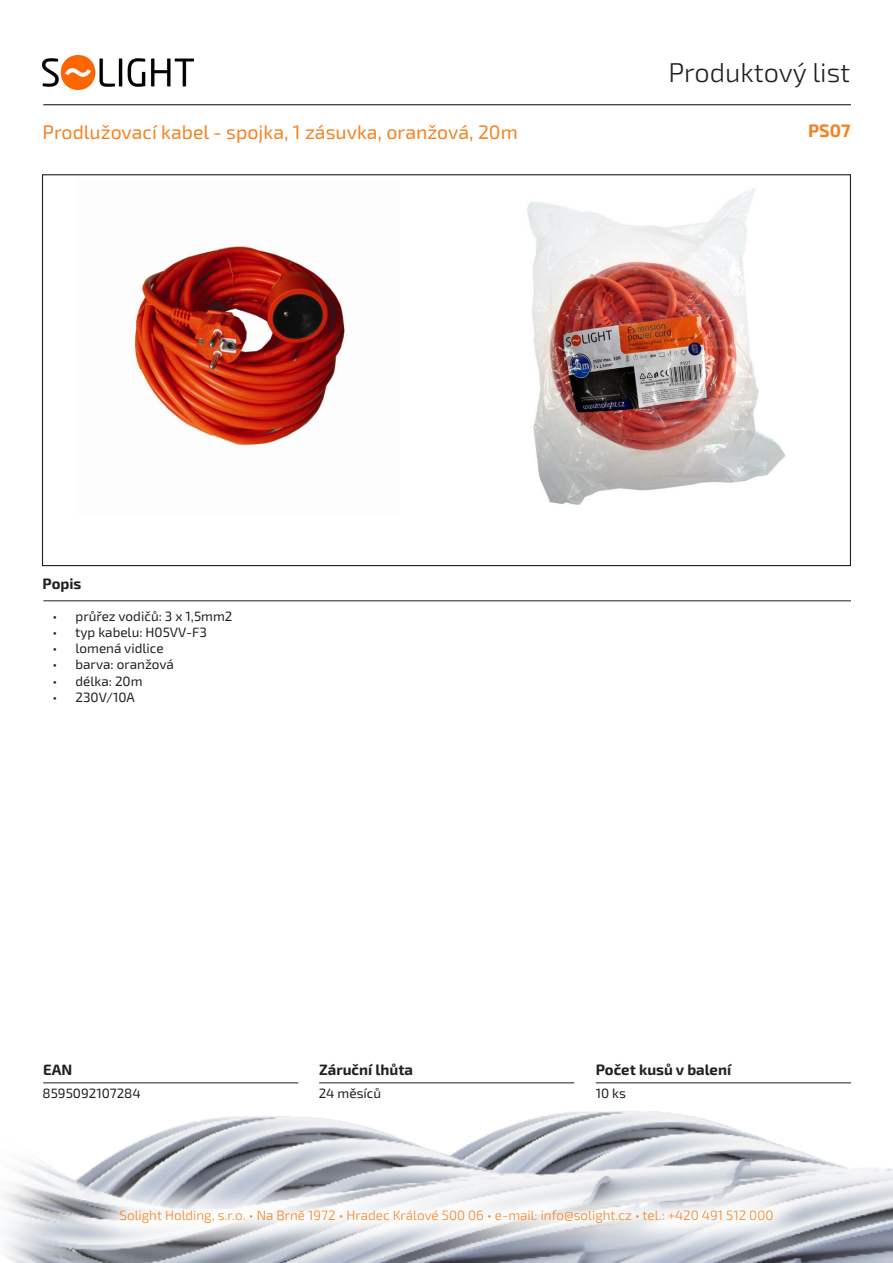
<style>
.page{position:relative;width:893px;height:1263px;background:#fff}
.page>*{position:absolute;margin:0;border:0;box-sizing:border-box;transform-origin:0 0}
.t1{font:300 27px "Exo 2.0";color:#231f20}
.t2{font:19.5px "Exo 2.0";color:#f58220}
.Kód_produktu{font:700 18px "Exo 2.0";color:#f58220}
.t3{font:700 15px "Exo 2.0";color:#231f20}
.t4{font:13.5px "Exo 2.0";color:#231f20}
.t5{font:300 13.5px "Exo 2.0";color:#f58220}
</style>
<div class="page">
<img style="left:3px;top:1082px;width:890px;height:181px">
<hr style="left:43px;top:104px;width:808px;height:1px;background:#231f20">
<hr style="left:43px;top:600px;width:808px;height:1px;background:#231f20">
<hr style="left:596px;top:1082px;width:255px;height:1px;background:#231f20">
<hr style="left:319px;top:1082px;width:255px;height:1px;background:#231f20">
<hr style="left:43px;top:1082px;width:255px;height:1px;background:#231f20">
<svg style="left:85px;top:1174px;width:723px;height:84px"></svg>
<img style="left:43px;top:55px;width:150px;height:34px">
<img style="left:134px;top:246px;width:211px;height:200px">
<img style="left:527px;top:188px;width:259px;height:317px">
<h1 class="t1" style="left:668px;top:57px;width:183px">Produktový list</h1>
<p class="t2" style="left:43px;top:120px;width:477px">Prodlužovací kabel - spojka, 1 zásuvka, oranžová, 20m</p>
<p class="Kód_produktu" style="left:808px;top:120px;width:44px">PS07</p>
<p class="t3" style="left:43px;top:575px;width:40px">Popis</p>
<p class="t4" style="left:53px;top:608px;width:181px">• průřez vodičů: 3 x 1,5mm2</p>
<p class="t4" style="left:53px;top:624px;width:156px">• typ kabelu: H05VV-F3</p>
<p class="t4" style="left:53px;top:640px;width:113px">• lomená vidlice</p>
<p class="t4" style="left:53px;top:657px;width:123px">• barva: oranžová</p>
<p class="t4" style="left:53px;top:673px;width:92px">• délka: 20m</p>
<p class="t4" style="left:53px;top:689px;width:84px">• 230V/10A</p>
<p class="t3" style="left:43px;top:1060px;width:31px">EAN</p>
<p class="t3" style="left:319px;top:1060px;width:95px">Záruční lhůta</p>
<p class="t3" style="left:596px;top:1060px;width:137px">Počet kusů v balení</p>
<p class="t4" style="left:43px;top:1085px;width:100px">8595092107284</p>
<p class="t4" style="left:319px;top:1085px;width:64px">24 měsíců</p>
<p class="t4" style="left:596px;top:1085px;width:32px">10 ks</p>
<p class="t5" style="left:120px;top:1208px;width:655px">Solight Holding, s.r.o. • Na Brně 1972 • Hradec Králové 500 06 • e-mail: info@solight.cz • tel.: +420 491 512 000</p>
</div>
